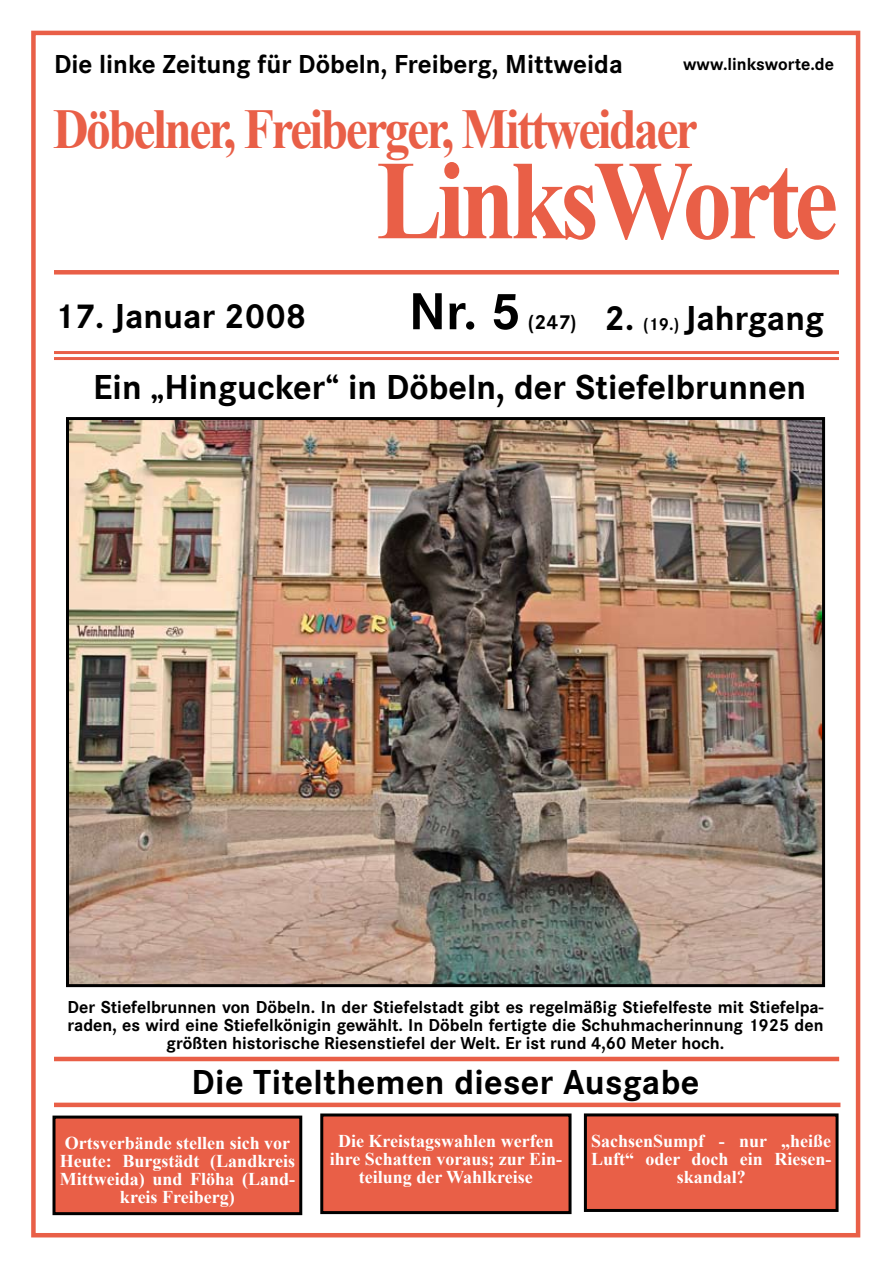
<style>
.page{position:relative;width:893px;height:1263px;background:#fff}
.page>*{position:absolute;margin:0;border:0;box-sizing:border-box;transform-origin:0 0}
.t1{font:700 112.5px "Times New Roman";letter-spacing:-.05em;color:#e95f47;scale:.88 1}
.t2{font:700 56.25px "Times New Roman";letter-spacing:-.05em;color:#e95f47;scale:.88 1}
.t3{font:700 54px "Corporate S";color:#000}
.t4{font:700 36px "Corporate S";color:#000}
.t5{font:700 27px "Corporate S";color:#000}
.t6{font:700 18px/18px "Corporate S";color:#000;text-align:center}
.t7{font:700 18px/18px "Times New Roman";color:#fff;text-align:center}
.s1{font-size:21px}
.s2{font-size:18px}
</style>
<div class="page">
<div style="left:54px;top:270px;width:785px;height:5px;background:#e95f47"></div>
<hr style="left:54px;top:351px;width:785px;height:3px;background:#e95f47">
<hr style="left:54px;top:357px;width:785px;height:3px;background:#e95f47">
<hr style="left:54px;top:1103px;width:786px;height:4px;background:#e95f47">
<hr style="left:54px;top:1057px;width:785px;height:4px;background:#e95f47">
<div style="left:54px;top:1117px;width:247px;height:97px;background:#e95f47"></div>
<div style="left:52px;top:1115px;width:250px;height:100px;border:3px solid #000"></div>
<div style="left:322px;top:1115px;width:248px;height:97px;background:#e95f47"></div>
<div style="left:320px;top:1113px;width:251px;height:101px;border:3px solid #000"></div>
<div style="left:585px;top:1115px;width:252px;height:95px;background:#e95f47"></div>
<div style="left:584px;top:1113px;width:254px;height:99px;border:3px solid #000"></div>
<img style="left:70px;top:421px;width:751px;height:562px">
<div style="left:66px;top:417px;width:759px;height:570px;border:3px solid #000"></div>
<div style="left:31px;top:31px;width:829px;height:1206px;border:4px solid #e95f47"></div>
<h3 class="t5" style="left:54px;top:49px;width:570px">Die linke Zeitung für Döbeln, Freiberg, Mittweida</h3>
<p class="t6" style="left:683px;top:55px;width:152px">www.linksworte.de</p>
<h2 class="t2" style="left:53px;top:91px;width:734px">Döbelner, Freiberger, Mittweidaer</h2>
<h1 class="t1" style="left:376px;top:123px;width:526px">LinksWorte</h1>
<h3 class="t4" style="left:54px;top:296px;width:254px">17. Januar 2008</h3>
<h3 class="t3" style="left:409px;top:280px;width:114px">Nr. 5</h3>
<h3 class="t4" style="left:528px;top:297px;width:298px"><span class="s1">(247)</span> 2. <span class="s2">(19.)</span> Jahrgang</h3>
<h3 class="t4" style="left:93px;top:366px;width:714px">Ein „Hingucker“ in Döbeln, der Stiefelbrunnen</h3>
<p class="t6" style="left:68px;top:999px;width:758px">Der Stiefelbrunnen von Döbeln. In der Stiefelstadt gibt es regelmäßig Stiefelfeste mit Stiefelpa&shy;raden, es wird eine Stiefelkönigin gewählt. In Döbeln fertigte die Schuhmacherinnung 1925 den größten historische Riesenstiefel der Welt. Er ist rund 4,60 Meter hoch.</p>
<h3 class="t4" style="left:192px;top:1061px;width:509px">Die Titelthemen dieser Ausgabe</h3>
<p class="t7" style="left:60px;top:1133px;width:237px">Ortsverbände stellen sich vor<br>Heute: Burgstädt (Landkreis<br>Mittweida) und Flöha (Land&shy;kreis Freiberg)</p>
<p class="t7" style="left:330px;top:1131px;width:234px">Die Kreistagswahlen werfen ihre Schatten voraus; zur Ein&shy;teilung der Wahlkreise</p>
<p class="t7" style="left:591px;top:1131px;width:242px">SachsenSumpf - nur „heiße<br>Luft“ oder doch ein Riesen&shy;skandal?</p>
</div>
